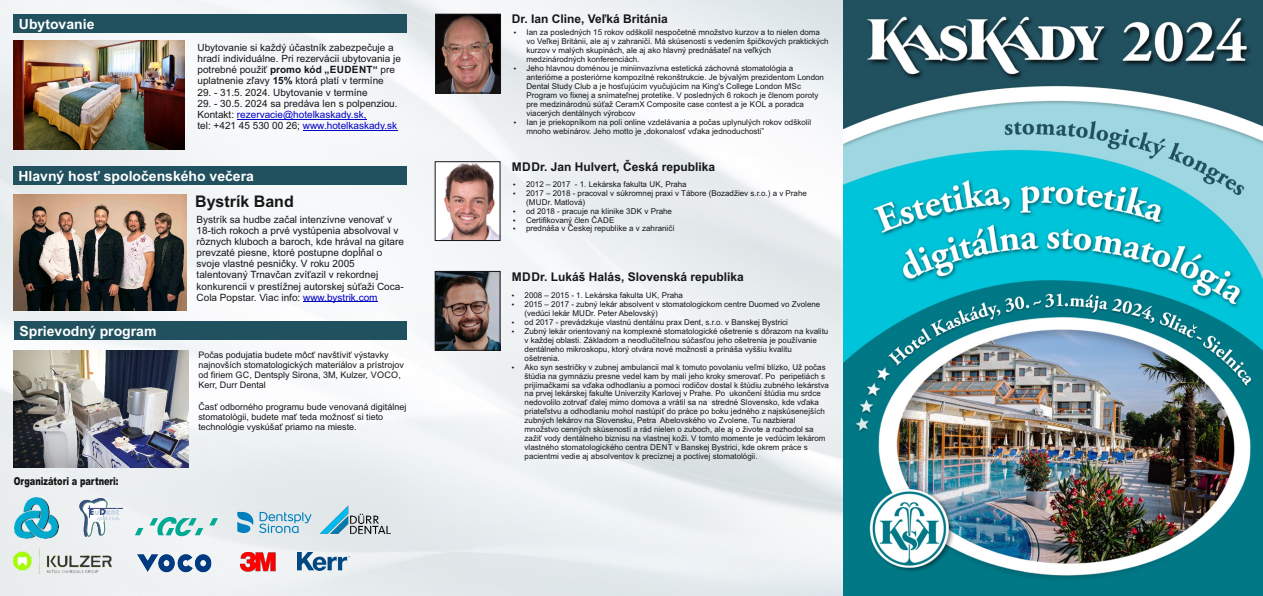
<style>
.page{position:relative;width:1263px;height:596px;background:#fff}
.page>*{position:absolute;margin:0;border:0;box-sizing:border-box;transform-origin:0 0}
.t1{font:700 16px "Arial";color:#151616}
.t2{font:700 14px "Arial";color:#fff}
.t3{font:700 12px "Arial";color:#151616}
.t4{font:900 11px "Arial";color:#151616;scale:.75 1}
.t5{font:10px/11.2px "Arial";color:#151616}
.t6{font:9px/10.1px "Arial";color:#151616}
.t7{font:8px/8.9px "Arial";color:#151616}
.s1{font-weight:700}
.s2{color:#0000c4}
</style>
<div class="page">
<img style="left:0;top:0;width:843px;height:595px">
<img style="left:437px;top:16px;width:62px;height:75px">
<div style="left:435px;top:14px;width:66px;height:79px;border:1px solid #151616"></div>
<img style="left:437px;top:163px;width:61px;height:75px">
<img style="left:437px;top:273px;width:61px;height:75px">
<div style="left:435px;top:271px;width:65px;height:79px;border:1px solid #151616"></div>
<hr style="left:88px;top:508px;width:35px;height:1px;background:#3c4e83">
<svg style="left:75px;top:496px;width:45px;height:44px"></svg>
<svg style="left:209px;top:517px;width:9px;height:8px"></svg>
<svg style="left:149px;top:516px;width:54px;height:20px"></svg>
<svg style="left:135px;top:527px;width:8px;height:8px"></svg>
<img style="left:133px;top:553px;width:84px;height:18px">
<img style="left:14px;top:497px;width:44px;height:41px">
<img style="left:297px;top:552px;width:53px;height:18px">
<div style="left:14px;top:321px;width:393px;height:19px;background:#21515f"></div>
<div style="left:13px;top:166px;width:394px;height:19px;background:#21515f"></div>
<img style="left:13px;top:195px;width:173px;height:115px">
<div style="left:13px;top:14px;width:394px;height:19px;background:#21515f"></div>
<hr style="left:237px;top:119px;width:129px;height:1px;background:#0000c4">
<hr style="left:303px;top:130px;width:94px;height:1px;background:#0000c4">
<hr style="left:303px;top:301px;width:75px;height:1px;background:#0000c4">
<img style="left:13px;top:41px;width:171px;height:108px">
<img style="left:13px;top:350px;width:175px;height:117px">
<img style="left:320px;top:505px;width:71px;height:29px">
<svg style="left:237px;top:511px;width:75px;height:21px;background:#9fc9dd"></svg>
<img style="left:240px;top:552px;width:35px;height:19px">
<img style="left:13px;top:546px;width:99px;height:28px">
<img style="left:843px;top:0;width:420px;height:595px">
<h2 class="t2" style="left:19px;top:19px;width:77px">Ubytovanie</h2>
<p class="t5" style="left:197px;top:43px;width:205px">Ubytovanie si každý účastník zabezpečuje a hradí individuálne. Pri rezervácii ubytovania je potrebné použiť <span class="s1">promo kód „EUDENT“</span> pre uplatnenie zľavy <span class="s1">15%</span> ktorá platí v termíne</p>
<p class="t5" style="left:197px;top:87px;width:172px">29. - 31.5. 2024. Ubytovanie v termíne</p>
<p class="t5" style="left:197px;top:98px;width:202px">29. - 30.5. 2024 sa predáva len s polpenziou.<br>Kontakt: <span class="s2">rezervacie@hotelkaskady.sk,<br></span>tel: +421 45 530 00 26; <span class="s2">www.hotelkaskady.sk</span></p>
<h2 class="t2" style="left:18px;top:171px;width:237px">Hlavný hosť spoločenského večera</h2>
<h1 class="t1" style="left:195px;top:195px;width:100px">Bystrík Band</h1>
<h2 class="t2" style="left:20px;top:325px;width:138px">Sprievodný program</h2>
<h3 class="t4" style="left:14px;top:476px;width:141px">Organizátori a partneri:</h3>
<p class="t5" style="left:197px;top:214px;width:209px">Bystrík sa hudbe začal intenzívne venovať v 18-tich rokoch a prvé vystúpenia absolvoval v rôznych kluboch a baroch, kde hrával na gitare prevzaté piesne, ktoré postupne dopĺňal o svoje vlastné pesničky. V roku 2005 talentovaný Trnavčan zvíťazil v rekordnej konkurencii v prestížnej autorskej súťaži Coca-Cola Popstar. Viac info: <span class="s2">www.bystrik.com</span></p>
<p class="t6" style="left:198px;top:350px;width:207px">Počas podujatia budete môcť navštíviť výstavky najnovších stomatologických materiálov a prístrojov od firiem GC, Dentsply Sirona, 3M, Kulzer, VOCO, Kerr, Durr Dental</p>
<p class="t6" style="left:198px;top:402px;width:209px">Časť odborného programu bude venovaná digitálnej stomatológii, budete mať teda možnosť si tieto technológie vyskúšať priamo na mieste.</p>
<h3 class="t3" style="left:512px;top:14px;width:158px">Dr. Ian Cline, Veľká Británia</h3>
<p class="t7" style="left:526px;top:29px;width:303px">Ian za posledných 15 rokov odškolil nespočetné množstvo kurzov a to nielen doma vo Veľkej Británii, ale aj v zahraničí. Má skúsenosti s vedením špičkových praktických kurzov v malých skupinách, ale aj ako hlavný prednášateľ na veľkých medzinárodných konferenciách.<br>Jeho hlavnou doménou je miniinvazívna estetická záchovná stomatológia a anteriórne a posteriórne kompozitné rekonštrukcie. Je bývalým prezidentom London Dental Study Club a je hosťujúcim vyučujúcim na King's College London MSc Program vo fixnej a snímateľnej protetike. V posledných 6 rokoch je členom poroty pre medzinárodnú súťaž CeramX Composite case contest a je KOL a poradca viacerých dentálnych výrobcov<br>Ian je priekopníkom na poli online vzdelávania a počas uplynulých rokov odškolil mnoho webinárov. Jeho motto je „dokonalosť vďaka jednoduchosti”</p>
<h3 class="t3" style="left:512px;top:162px;width:205px">MDDr. Jan Hulvert, Česká republika</h3>
<p class="t7" style="left:526px;top:180px;width:282px">2012 – 2017 - 1. Lekárska fakulta UK, Praha<br>2017 – 2018 - pracoval v súkromnej praxi v Tábore (Bozadžiev s.r.o.) a v Prahe (MUDr. Matlová)<br>od 2018 - pracuje na klinike 3DK v Prahe<br>Certifikovaný člen ČADE<br>prednáša v Českej republike a v zahraničí</p>
<h3 class="t3" style="left:512px;top:272px;width:233px">MDDr. Lukáš Halás, Slovenská republika</h3>
<p class="t7" style="left:525px;top:291px;width:306px">2008 – 2015 - 1. Lekárska fakulta UK, Praha<br>2015 – 2017 - zubný lekár absolvent v stomatologickom centre Duomed vo Zvolene (vedúci lekár MUDr. Peter Abelovský)<br>od 2017 - prevádzkuje vlastnú dentálnu prax Dent, s.r.o. v Banskej Bystrici<br>Zubný lekár orientovaný na komplexné stomatologické ošetrenie s dôrazom na kvalitu v každej oblasti. Základom a neodlučiteľnou súčasťou jeho ošetrenia je používanie dentálneho mikroskopu, ktorý otvára nové možnosti a prináša vyššiu kvalitu ošetrenia.<br>Ako syn sestričky v zubnej ambulancii mal k tomuto povolaniu veľmi blízko, Už počas štúdia na gymnáziu presne vedel kam by mali jeho kroky smerovať. Po peripetiách s prijímačkami sa vďaka odhodlaniu a pomoci rodičov dostal k štúdiu zubného lekárstva na prvej lekárskej fakulte Univerzity Karlovej v Prahe. Po ukončení štúdia mu srdce nedovolilo zotrvať ďalej mimo domova a vrátil sa na stredné Slovensko, kde vďaka priateľstvu a odhodlaniu mohol nastúpiť do práce po boku jedného z najskúsenejších zubných lekárov na Slovensku, Petra Abelovského vo Zvolene. Tu nazbieral množstvo cenných skúseností a rád nielen o zuboch, ale aj o živote a rozhodol sa zažiť vody dentálneho biznisu na vlastnej koži. V tomto momente je vedúcim lekárom vlastného stomatologického centra DENT v Banskej Bystrici, kde okrem práce s pacientmi vedie aj absolventov k precíznej a poctivej stomatológii.</p>
</div>
